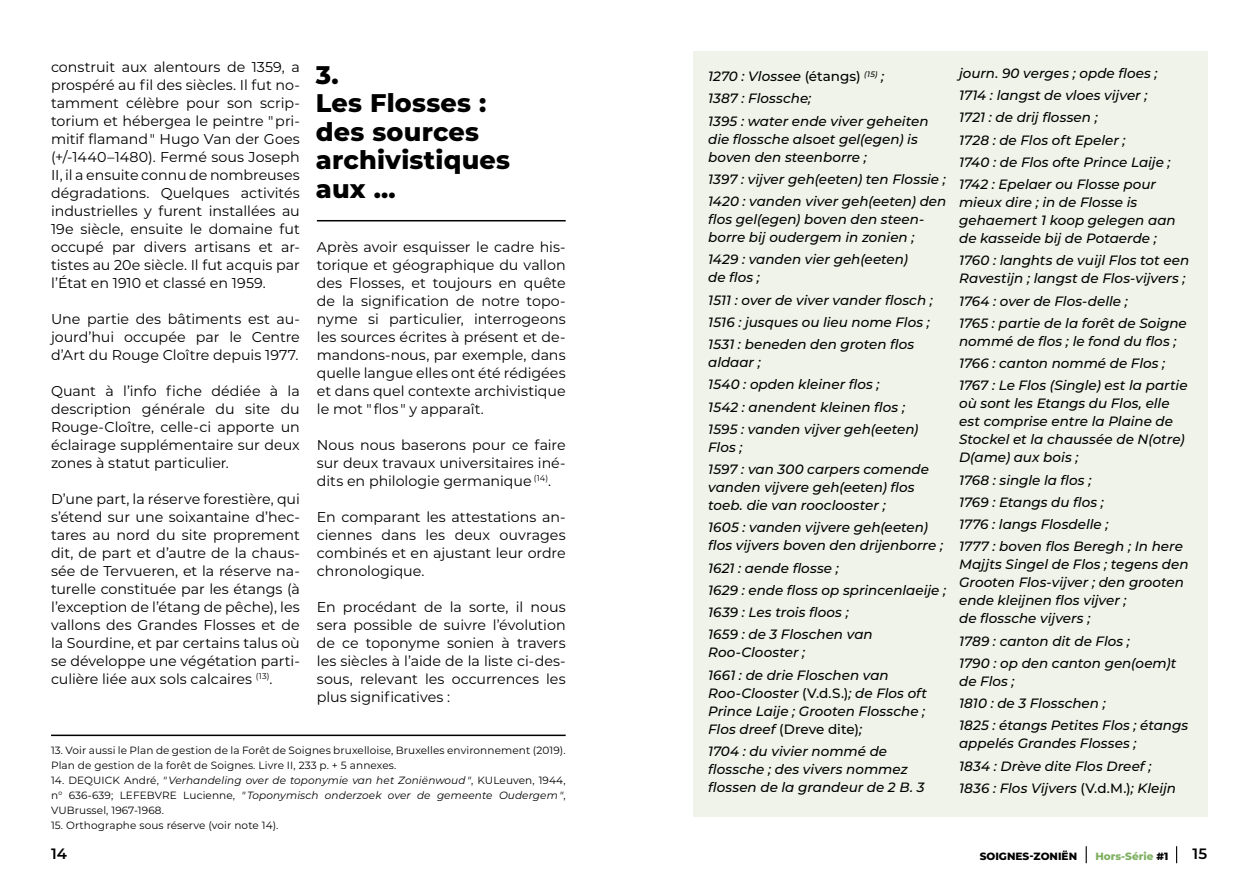
<style>
.page{position:relative;width:1259px;height:893px;background:#fff}
.page>*{position:absolute;margin:0;border:0;box-sizing:border-box;transform-origin:0 0}
.t1{font:800 25.5px/28.5px "Montserrat";letter-spacing:.01em;color:#000}
.t2{font:600 15px "Montserrat";color:#000}
.t3{font:14.25px/18px "Montserrat";color:#000;text-align:justify}
.t4{font:italic 500 13.5px/22.2px "Montserrat";color:#000}
.t5{font:10.5px/15px "Montserrat";letter-spacing:.01em;color:#000}
.t6{font:italic 10.5px/15px "Montserrat";letter-spacing:.01em;color:#000;text-align:justify}
.t7{font:800 10.5px "Montserrat";color:#000}
.t8{font:800 10.5px "Montserrat";color:#80b162}
.s1{font-style:normal}
.s2{color:#000}
</style>
<div class="page">
<svg style="left:1085px;top:846px;width:1px;height:17px"></svg>
<svg style="left:1176px;top:846px;width:1px;height:17px"></svg>
<div style="left:693px;top:51px;width:515px;height:765px;background:#eff3e9"></div>
<hr style="left:51px;top:735px;width:515px;height:1px;background:#000">
<hr style="left:317px;top:220px;width:249px;height:1px;background:#000">
<p class="t3" style="left:51px;top:57px;width:250px">construit aux alentours de 1359, a prospéré au fil des siècles. Il fut no&shy;tamment célèbre pour son scrip&shy;torium et hébergea le peintre " pri&shy;mitif flamand " Hugo Van der Goes (+/-1440–1480). Fermé sous Joseph II, il a ensuite connu de nombreuses dégradations. Quelques activités industrielles y furent installées au 19e siècle, ensuite le domaine fut occupé par divers artisans et ar&shy;tistes au 20e siècle. Il fut acquis par l’État en 1910 et classé en 1959.</p>
<p class="t3" style="left:51px;top:309px;width:250px">Une partie des bâtiments est au&shy;jourd’hui occupée par le Centre d’Art du Rouge Cloître depuis 1977.</p>
<p class="t3" style="left:51px;top:381px;width:250px">Quant à l’info fiche dédiée à la description générale du site du Rouge-Cloître, celle-ci apporte un éclairage supplémentaire sur deux zones à statut particulier.</p>
<p class="t3" style="left:51px;top:489px;width:250px">D’une part, la réserve forestière, qui s’étend sur une soixantaine d’hec&shy;tares au nord du site proprement dit, de part et d’autre de la chaus&shy;sée de Tervueren, et la réserve na&shy;turelle constituée par les étangs (à l’exception de l’étang de pêche), les vallons des Grandes Flosses et de la Sourdine, et par certains talus où se développe une végétation parti&shy;culière liée aux sols calcaires <sup>(13)</sup>.</p>
<h1 class="t1" style="left:316px;top:59px;width:196px">3.<br>Les Flosses : des sources archivistiques aux …</h1>
<p class="t4" style="left:959px;top:61px;width:213px">journ. 90 verges ; opde floes ;<br>1714 : langst de vloes vijver ;<br>1721 : de drij flossen ;<br>1728 : de Flos oft Epeler ;<br>1740 : de Flos ofte Prince Laije ;<br>1742 : Epelaer ou Flosse pour</p>
<p class="t4" style="left:959px;top:193px;width:218px;line-height:18px">mieux dire ; in de Flosse is gehaemert 1 koop gelegen aan de kasseide bij de Potaerde ;</p>
<p class="t4" style="left:959px;top:251px;width:232px;line-height:18px">1760 : langhts de vuijl Flos tot een<br>Ravestijn ; langst de Flos-vijvers ;</p>
<p class="t4" style="left:959px;top:289px;width:229px">1764 : over de Flos-delle ;<br>1765 : partie de la forêt de Soigne</p>
<p class="t4" style="left:959px;top:329px;width:230px">nommé de flos ; le fond du flos ;<br>1766 : canton nommé de Flos ;<br>1767 : Le Flos (Single) est la partie</p>
<p class="t4" style="left:959px;top:394px;width:227px;line-height:18px">où sont les Etangs du Flos, elle est comprise entre la Plaine de<br>Stockel et la chaussée de N(otre)<br>D(ame) aux bois ;</p>
<p class="t4" style="left:959px;top:468px;width:225px">1768 : single la flos ;<br>1769 : Etangs du flos ;<br>1776 : langs Flosdelle ;<br>1777 : boven flos Beregh ; In here</p>
<p class="t4" style="left:959px;top:555px;width:231px;line-height:18px">Majjts Singel de Flos ; tegens den<br>Grooten Flos-vijver ; den grooten ende kleijnen flos vijver ;<br>de flossche vijvers ;</p>
<p class="t4" style="left:959px;top:629px;width:219px">1789 : canton dit de Flos ;<br>1790 : op den canton gen(oem)t</p>
<p class="t4" style="left:959px;top:669px;width:231px">de Flos ;<br>1810 : de 3 Flosschen ;<br>1825 : étangs Petites Flos ; étangs</p>
<p class="t4" style="left:959px;top:732px;width:218px">appelés Grandes Flosses ;<br>1834 : Drève dite Flos Dreef ;<br>1836 : Flos Vijvers <span class="s1">(V.d.M.)</span>; Kleijn</p>
<p class="t4" style="left:708px;top:65px;width:222px">1270 : Vlossee <span class="s1">(étangs)</span> <sup>(15)</sup> ;<br>1387 : Flossche;<br>1395 : water ende viver geheiten</p>
<p class="t4" style="left:708px;top:129px;width:211px;line-height:18px">die flossche alsoet gel(egen) is boven den steenborre ;</p>
<p class="t4" style="left:708px;top:167px;width:240px">1397 : vijver geh(eeten) ten Flossie ;<br>1420 : vanden viver geh(eeten) den</p>
<p class="t4" style="left:708px;top:210px;width:218px;line-height:18px">flos gel(egen) boven den steen&shy;borre bij oudergem in zonien ;</p>
<p class="t4" style="left:708px;top:250px;width:201px;line-height:18px">1429 : vanden vier geh(eeten) de flos ;</p>
<p class="t4" style="left:708px;top:288px;width:226px">1511 : over de viver vander flosch ;<br>1516 : jusques ou lieu nome Flos ;<br>1531 : beneden den groten flos</p>
<p class="t4" style="left:708px;top:351px;width:212px">aldaar ;<br>1540 : opden kleiner flos ;<br>1542 : anendent kleinen flos ;<br>1595 : vanden vijver geh(eeten)</p>
<p class="t4" style="left:708px;top:435px;width:222px">Flos ;<br>1597 : van 300 carpers comende</p>
<p class="t4" style="left:708px;top:478px;width:208px;line-height:18px">vanden vijvere geh(eeten) flos toeb. die van rooclooster ;</p>
<p class="t4" style="left:708px;top:518px;width:236px;line-height:18px">1605 : vanden vijvere geh(eeten) flos vijvers boven den drijenborre ;</p>
<p class="t4" style="left:708px;top:556px;width:239px">1621 : aende flosse ;<br>1629 : ende floss op sprincenlaeije ;<br>1639 : Les trois floos ;<br>1659 : de 3 Floschen van</p>
<p class="t4" style="left:708px;top:641px;width:182px">Roo-Clooster ;<br>1661 : de drie Floschen van</p>
<p class="t4" style="left:708px;top:683px;width:220px;line-height:18px">Roo-Clooster <span class="s1">(V.d.S.)</span>; de Flos oft<br>Prince Laije ; Grooten Flossche ;<br>Flos dreef <span class="s1">(Dreve dite)</span>;</p>
<p class="t4" style="left:708px;top:741px;width:218px;line-height:18px">1704 : du vivier nommé de flossche ; des vivers nommez flossen de la grandeur de 2 B. 3</p>
<p class="t3" style="left:317px;top:237px;width:250px">Après avoir esquisser le cadre his&shy;torique et géographique du vallon des Flosses, et toujours en quête de la signification de notre topo&shy;nyme si particulier, interrogeons les sources écrites à présent et de&shy;mandons-nous, par exemple, dans quelle langue elles ont été rédigées et dans quel contexte archivistique le mot " flos " y apparaît.</p>
<p class="t3" style="left:317px;top:435px;width:250px">Nous nous baserons pour ce faire sur deux travaux universitaires iné&shy;dits en philologie germanique <sup>(14)</sup>.</p>
<p class="t3" style="left:317px;top:507px;width:250px">En comparant les attestations an&shy;ciennes dans les deux ouvrages combinés et en ajustant leur ordre chronologique.</p>
<p class="t3" style="left:317px;top:597px;width:250px">En procédant de la sorte, il nous sera possible de suivre l’évolution de ce toponyme sonien à travers les siècles à l’aide de la liste ci-des&shy;sous, relevant les occurrences les plus significatives :</p>
<p class="t5" style="left:51px;top:743px;width:516px">13. Voir aussi le Plan de gestion de la Forêt de Soignes bruxelloise, Bruxelles environnement (2019).<br>Plan de gestion de la forêt de Soignes. Livre II, 233 p. + 5 annexes.</p>
<p class="t6" style="left:51px;top:773px;width:516px"><span class="s1">14. DEQUICK André,</span> " Verhandeling over de toponymie van het Zoniënwoud "<span class="s1">, KULeuven, 1944, n° 636-639; LEFEBVRE Lucienne,</span> " Toponymisch onderzoek over de gemeente Oudergem "<span class="s1">, VUBrussel, 1967-1968.</span></p>
<p class="t5" style="left:51px;top:818px;width:229px">15. Orthographe sous réserve (voir note 14).</p>
<p class="t2" style="left:51px;top:843px;width:17px">14</p>
<p class="t7" style="left:979px;top:848px;width:99px">SOIGNES-ZONIËN</p>
<p class="t8" style="left:1095px;top:848px;width:74px">Hors-Série <span class="s2">#1</span></p>
<p class="t2" style="left:1192px;top:843px;width:16px">15</p>
</div>
